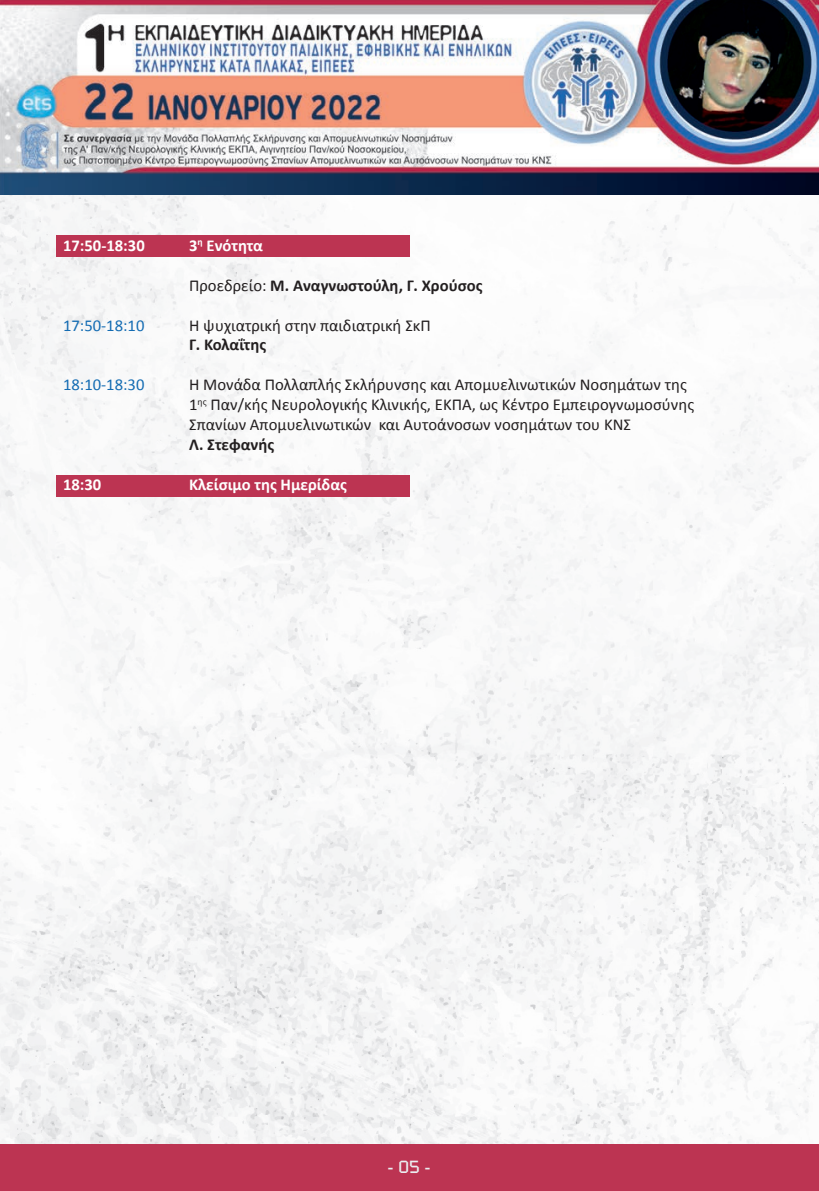
<style>
.page{position:relative;width:819px;height:1191px;background:#fff}
.page>*{position:absolute;margin:0;border:0;box-sizing:border-box;transform-origin:0 0}
.t1{font:17.5px "PF Bevel";color:#ebedf0}
.t2{font:16.62px "Calibri";color:#231f20}
.t3{font:700 16.62px "Calibri";color:#231f20}
.t4{font:700 16.62px "Calibri";color:#fff}
.t5{font:16.62px "Calibri";color:#146cb3}
.s1{font-weight:400}
</style>
<div class="page">
<img style="left:0;top:195px;width:819px;height:949px">
<div style="left:56px;top:235px;width:353px;height:22px;background:#bc3452"></div>
<img style="left:0;top:0;width:819px;height:195px">
<div style="left:0;top:1144px;width:819px;height:47px;background:#bc3452"></div>
<div style="left:56px;top:475px;width:353px;height:21px;background:#bc3452"></div>
<p class="t4" style="left:63px;top:233px;width:83px">17:50-18:30</p>
<p class="t4" style="left:189px;top:233px;width:75px">3<sup>η</sup> Ενότητα</p>
<p class="t3" style="left:189px;top:273px;width:295px"><span class="s1">Προεδρείο:</span> Μ. Αναγνωστούλη, Γ. Χρούσος</p>
<p class="t5" style="left:63px;top:313px;width:83px">17:50-18:10</p>
<p class="t2" style="left:189px;top:313px;width:243px">Η ψυχιατρική στην παιδιατρική ΣκΠ</p>
<p class="t3" style="left:189px;top:333px;width:79px">Γ. Κολαΐτης</p>
<p class="t5" style="left:63px;top:373px;width:83px">18:10-18:30</p>
<p class="t2" style="left:189px;top:373px;width:499px">Η Μονάδα Πολλαπλής Σκλήρυνσης και Απομυελινωτικών Νοσημάτων της</p>
<p class="t2" style="left:189px;top:393px;width:506px">1<sup>ης</sup> Παν/κής Νευρολογικής Κλινικής, ΕΚΠΑ, ως Κέντρο Εμπειρογνωμοσύνης</p>
<p class="t2" style="left:189px;top:413px;width:443px">Σπανίων Απομυελινωτικών και Αυτοάνοσων νοσημάτων του ΚΝΣ</p>
<p class="t3" style="left:189px;top:433px;width:87px">Λ. Στεφανής</p>
<p class="t4" style="left:63px;top:473px;width:40px">18:30</p>
<p class="t4" style="left:189px;top:473px;width:159px">Κλείσιμο της Ημερίδας</p>
<p class="t1" style="left:388px;top:1156px;width:44px">- 05 -</p>
</div>
